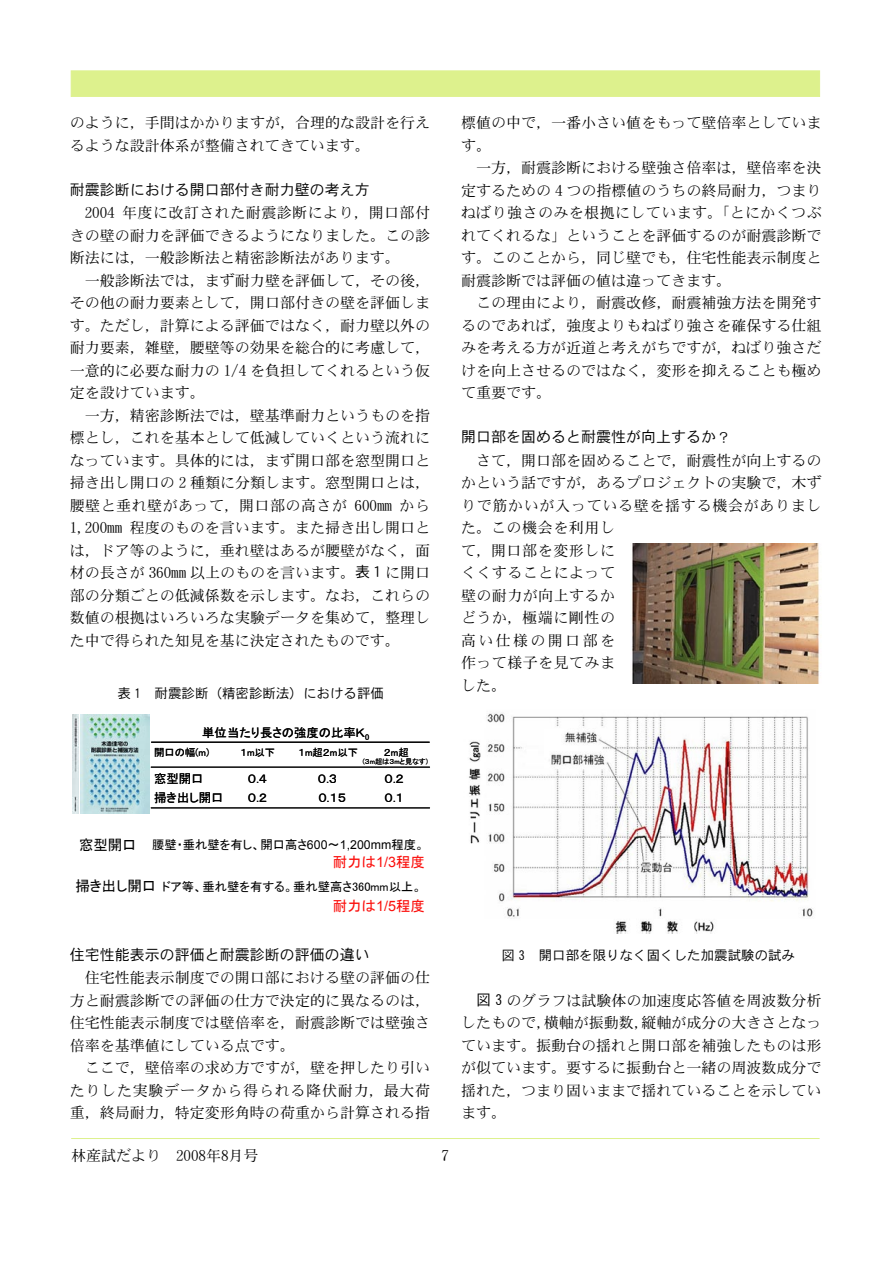
<style>
.page{position:relative;width:893px;height:1263px;background:#fff}
.page>*{position:absolute;margin:0;border:0;box-sizing:border-box;transform-origin:0 0}
.t1{font:15px/22.5px "DFHS Mincho W3 WIN RKSJ H";color:#000}
.t2{font:15px/22.5px "DFHS Mincho W3 WIN RKSJ H";letter-spacing:.03em;color:#000}
.t3{font:14.4px "MS P Gothic";color:#fb0f0c}
.t4{font:13.5px "DFHS Gothic W3 WIN RKSJ H";color:#000}
.t5{font:12.3px/18.8px "MS P Gothic";color:#000}
.t6{font:10.2px "MS P Gothic";color:#000}
.t7{font:7.2px "MS P Gothic";color:#000}
.s1{font-family:"DFHS Gothic W3 WIN RKSJ H"}
.s2{font-size:14.4px}
.s3{font-family:"Arial"}
</style>
<div class="page">
<img style="left:80px;top:715px;width:69px;height:99px">
<img style="left:73px;top:715px;width:5px;height:99px">
<svg style="left:151px;top:807px;width:279px;height:1px"></svg>
<svg style="left:151px;top:767px;width:279px;height:1px"></svg>
<svg style="left:151px;top:741px;width:279px;height:2px"></svg>
<img style="left:469px;top:713px;width:344px;height:220px">
<img style="left:632px;top:544px;width:188px;height:139px">
<svg style="left:71px;top:1138px;width:749px;height:1px"></svg>
<div style="left:71px;top:71px;width:749px;height:25px;background:#ddf18d"></div>
<div style="left:71px;top:71px;width:749px;height:26px;border:1px solid #ddf18d"></div>
<p class="t1" style="left:70px;top:112px;width:362px">のように，手間はかかりますが，合理的な設計を行えるような設計体系が整備されてきています。</p>
<p class="t1" style="left:70px;top:179px;width:362px"><span class="s1">耐震診断における開口部付き耐力壁の考え方<br></span>　2004 年度に改訂された耐震診断により，開口部付きの壁の耐力を評価できるようになりました。この診断法には，一般診断法と精密診断法があります。<br>　一般診断法では，まず耐力壁を評価して，その後，その他の耐力要素として，開口部付きの壁を評価します。ただし，計算による評価ではなく，耐力壁以外の耐力要素，雑壁，腰壁等の効果を総合的に考慮して，一意的に必要な耐力の 1/4 を負担してくれるという仮定を設けています。<br>　一方，精密診断法では，壁基準耐力というものを指標とし，これを基本として低減していくという流れになっています。具体的には，まず開口部を窓型開口と掃き出し開口の 2 種類に分類します。窓型開口とは，腰壁と垂れ壁があって，開口部の高さが 600mm から<br>1,200mm 程度のものを言います。また掃き出し開口とは，ドア等のように，垂れ壁はあるが腰壁がなく，面材の長さが 360mm 以上のものを言います。<span class="s1">表１</span>に開口部の分類ごとの低減係数を示します。なお，これらの数値の根拠はいろいろな実験データを集めて，整理した中で得られた知見を基に決定されたものです。</p>
<p class="t4" style="left:104px;top:686px;width:282px">　表 1　耐震診断（精密診断法）における評価</p>
<p class="t5" style="left:202px;top:723px;width:168px">単位当たり長さの強度の比率Ｋ<sub>0</sub></p>
<p class="t6" style="left:154px;top:747px;width:56px">開口の幅(m)</p>
<p class="t5" style="left:154px;top:769px;width:71px">窓型開口<br>掃き出し開口</p>
<p class="t6" style="left:240px;top:747px;width:37px">１m以下</p>
<p class="t6" style="left:298px;top:747px;width:61px">１m超２m以下</p>
<p class="t6" style="left:384px;top:747px;width:26px">２m超</p>
<p class="t7" style="left:363px;top:758px;width:67px">(３m超は３mと見なす)</p>
<p class="t5" style="left:248px;top:769px;width:21px">０.４<br>０.２</p>
<p class="t5" style="left:318px;top:769px;width:30px">０.３<br>０.１５</p>
<p class="t5" style="left:385px;top:769px;width:21px">０.２<br>０.１</p>
<p class="t5" style="left:79px;top:835px;width:347px"><span class="s2">窓型開口</span> 腰壁・垂れ壁を有し、開口高さ<span class="s3">600</span>～<span class="s3">1,200mm</span>程度。</p>
<p class="t5" style="left:75px;top:877px;width:348px"><span class="s2">掃き出し開口</span>ドア等、垂れ壁を有する。垂れ壁高さ360mm以上。</p>
<p class="t3" style="left:333px;top:854px;width:94px">耐力は<span class="s3">1/3</span>程度</p>
<p class="t3" style="left:333px;top:898px;width:94px">耐力は<span class="s3">1/5</span>程度</p>
<p class="t1" style="left:461px;top:112px;width:362px">標値の中で，一番小さい値をもって壁倍率としています。<br>　一方，耐震診断における壁強さ倍率は，壁倍率を決定するための 4 つの指標値のうちの終局耐力，つまりねばり強さのみを根拠にしています。「とにかくつぶれてくれるな」ということを評価するのが耐震診断です。このことから，同じ壁でも，住宅性能表示制度と耐震診断では評価の値は違ってきます。<br>　この理由により，耐震改修，耐震補強方法を開発するのであれば，強度よりもねばり強さを確保する仕組みを考える方が近道と考えがちですが，ねばり強さだけを向上させるのではなく，変形を抑えることも極めて重要です。</p>
<p class="t2" style="left:461px;top:427px;width:362px"><span class="s1">開口部を固めると耐震性が向上するか？<br></span>　さて，開口部を固めることで，耐震性が向上するのかという話ですが，あるプロジェクトの実験で，木ずりで筋かいが入っている壁を揺する機会がありました。この機会を利用し<br>て，開口部を変形しに<br>くくすることによって<br>壁の耐力が向上するか<br>どうか，極端に剛性の<br>高い仕様の開口部を<br>作って様子を見てみま<br>した。</p>
<p class="t1" style="left:70px;top:944px;width:362px"><span class="s1">住宅性能表示の評価と耐震診断の評価の違い<br></span>　住宅性能表示制度での開口部における壁の評価の仕方と耐震診断での評価の仕方で決定的に異なるのは，住宅性能表示制度では壁倍率を，耐震診断では壁強さ倍率を基準値にしている点です。<br>　ここで，壁倍率の求め方ですが，壁を押したり引いたりした実験データから得られる降伏耐力，最大荷重，終局耐力，特定変形角時の荷重から計算される指</p>
<p class="t1" style="left:71px;top:1144px;width:189px">林産試だより　2008年8月号</p>
<p class="t1" style="left:441px;top:1144px;width:9px">7</p>
<p class="t4" style="left:461px;top:948px;width:336px">　　　図 3　開口部を限りなく固くした加震試験の試み</p>
<p class="t1" style="left:461px;top:989px;width:362px;text-align:justify"><span class="s1">　図 3</span> のグラフは試験体の加速度応答値を周波数分析したもので，横軸が振動数，縦軸が成分の大きさとなっています。振動台の揺れと開口部を補強したものは形が似ています。要するに振動台と一緒の周波数成分で揺れた，つまり固いままで揺れていることを示しています。</p>
</div>
